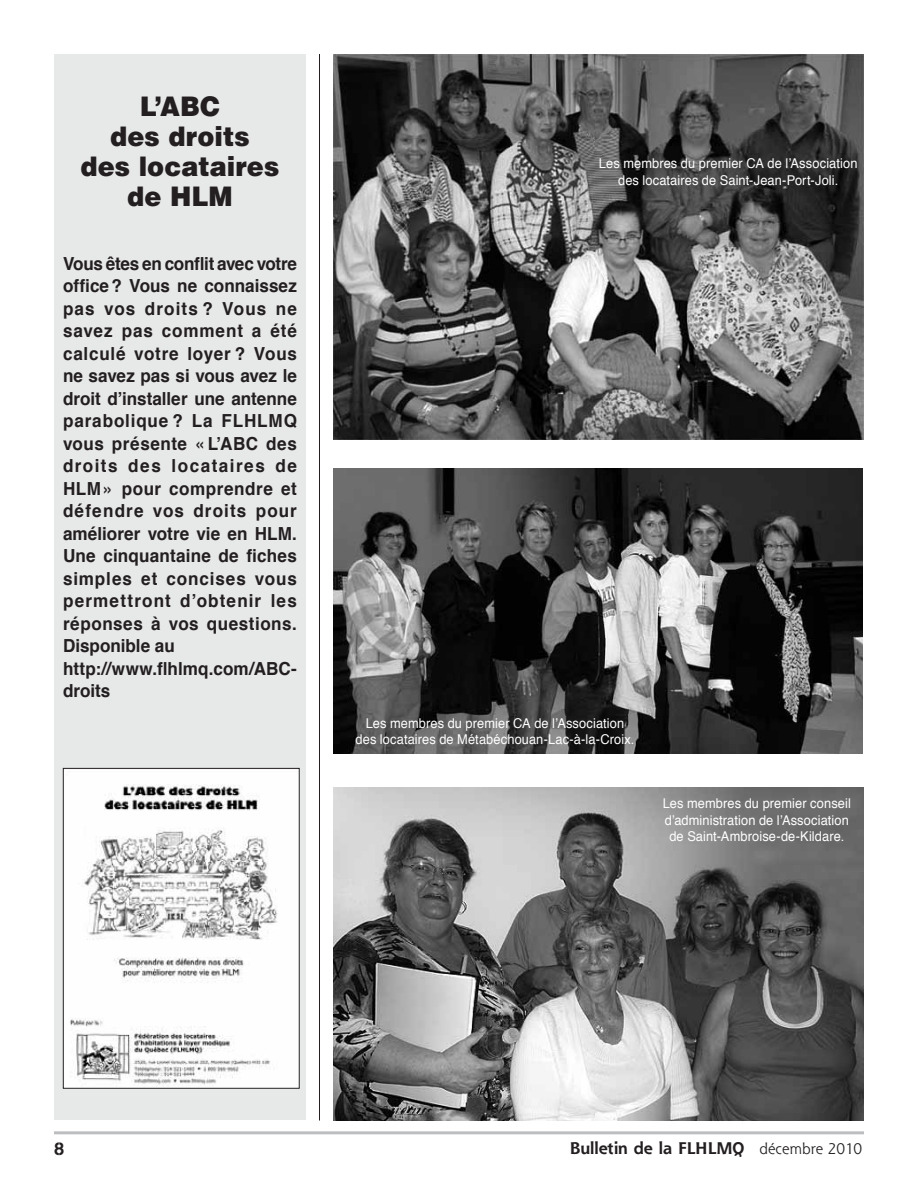
<style>
.page{position:relative;width:918px;height:1188px;background:#fff}
.page>*{position:absolute;margin:0;border:0;box-sizing:border-box;transform-origin:0 0}
.t1{font:900 27px/30px "Helvetica";color:#231f20;text-align:center;scale:.95 1}
.t2{font:700 18px/22.5px "Helvetica";letter-spacing:.025em;color:#231f20;scale:.95 1}
.t3{font:18px "AG Book Stencil";color:#231f20}
.t4{font:700 16.5px "Shannon";color:#231f20}
.t5{font:13.5px/16.5px "Helvetica";letter-spacing:.01em;color:#fff;text-align:center;scale:.95 1}
.s1{font-weight:400;font-size:15px}
</style>
<div class="page">
<hr style="left:54px;top:1131px;width:810px;height:3px;background:#bcbec0">
<div style="left:54px;top:54px;width:252px;height:1066px;background:#e7e8e8"></div>
<img style="left:333px;top:54px;width:531px;height:386px">
<img style="left:333px;top:469px;width:530px;height:285px">
<img style="left:333px;top:787px;width:530px;height:333px">
<hr style="left:319px;top:54px;width:1px;height:1066px;background:#231f20">
<img style="left:65px;top:770px;width:233px;height:317px">
<div style="left:63px;top:768px;width:237px;height:321px;border:1px solid #231f20"></div>
<h1 class="t1" style="left:80px;top:91px;width:211px">L’ABC<br>des droits<br>des locataires de HLM</h1>
<p class="t2" style="left:63px;top:252px;width:248px">Vous êtes en conflit avec votre office? Vous ne connaissez pas vos droits ? Vous ne savez pas comment a été calculé votre loyer ? Vous ne savez pas si vous avez le droit d’installer une antenne parabolique ? La FLHLMQ vous présente « L’ABC des droits des locataires de<br>HLM » pour comprendre et défendre vos droits pour améliorer votre vie en HLM.<br>Une cinquantaine de fiches simples et concises vous permettront d’obtenir les réponses à vos questions.<br>Disponible au http://www.flhlmq.com/ABC&shy;droits</p>
<p class="t5" style="left:599px;top:156px;width:274px">Les membres du premier CA de l’Association des locataires de Saint-Jean-Port-Joli.</p>
<p class="t5" style="left:356px;top:715px;width:295px">Les membres du premier CA de l’Association des locataires de Métabéchouan-Lac-à-la-Croix.</p>
<p class="t5" style="left:663px;top:796px;width:200px">Les membres du premier conseil d’administration de l’Association de Saint-Ambroise-de-Kildare.</p>
<p class="t3" style="left:54px;top:1137px;width:12px">8</p>
<p class="t4" style="left:570px;top:1138px;width:294px">Bulletin de la FLHLMQ <span class="s1">décembre 2010</span></p>
</div>
